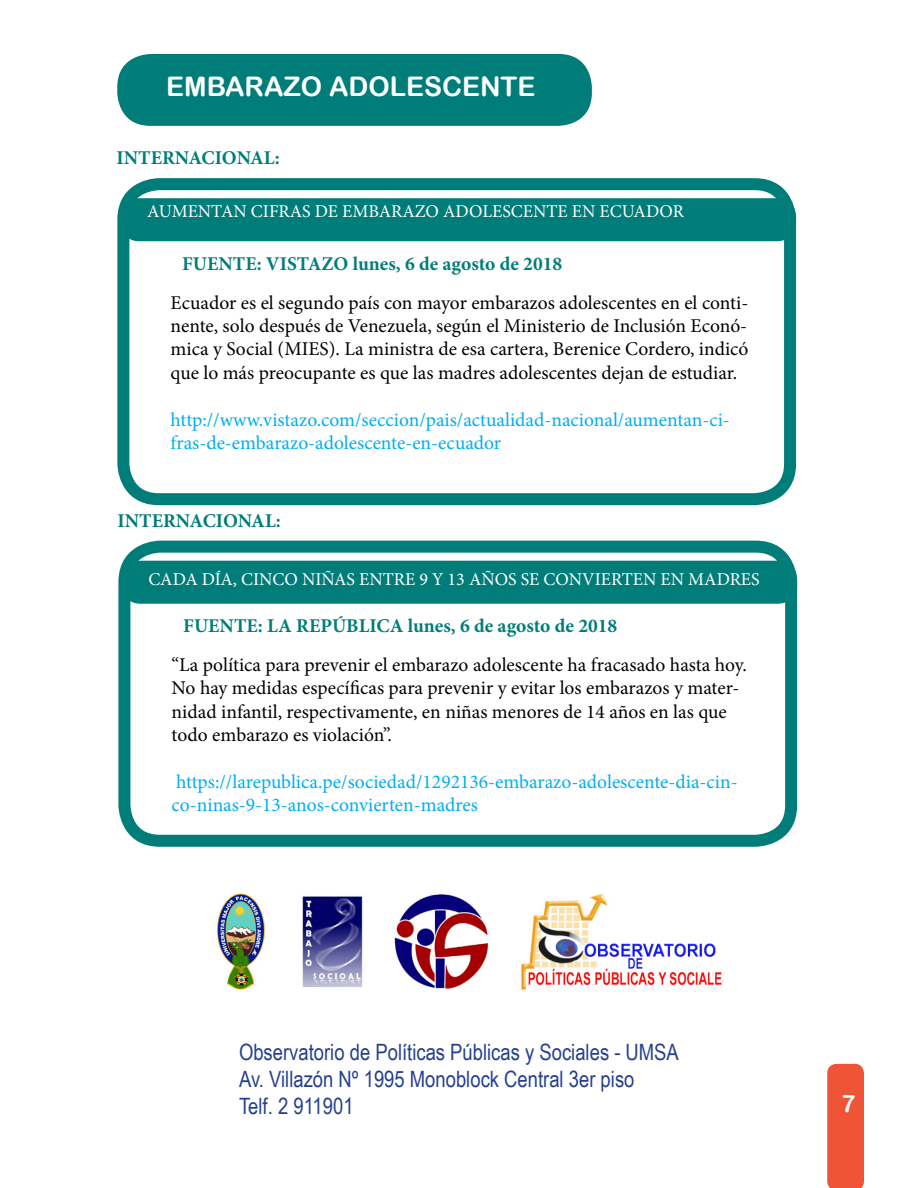
<style>
.page{position:relative;width:918px;height:1188px;background:#fff}
.page>*{position:absolute;margin:0;border:0;box-sizing:border-box;transform-origin:0 0}
.t1{font:27px "Arial Rounded MT Bold";color:#fff}
.t2{font:24px "Arial Rounded MT Bold";color:#fff}
.t3{font:22.5px "Arial Narrow";color:#253f8e}
.t4{font:19.5px/23.4px "Minion Pro";color:#000;text-align:justify}
.t5{font:19.5px/23.4px "Minion Pro";color:#00aeef}
.t6{font:700 19.5px "Minion Pro";color:#007d79}
.t7{font:18px "Minion Pro";color:#fff}
</style>
<div class="page">
<div style="left:827px;top:1064px;width:37px;height:124px;background:#f05437"></div>
<div style="left:117px;top:178px;width:679px;height:327px;border:12px solid #007d79;border-radius:35px"></div>
<div style="left:118px;top:541px;width:679px;height:306px;border:12px solid #007d79;border-radius:35px"></div>
<div style="left:121px;top:198px;width:675px;height:43px;background:#007d79;border-radius:18px"></div>
<div style="left:122px;top:561px;width:675px;height:43px;background:#007d79;border-radius:18px"></div>
<div style="left:117px;top:54px;width:475px;height:72px;background:#007d79;border-radius:33px"></div>
<img style="left:217px;top:893px;width:506px;height:97px">
<p class="t1" style="left:166px;top:70px;width:371px">EMBARAZO ADOLESCENTE</p>
<p class="t6" style="left:116px;top:144px;width:165px">INTERNACIONAL:</p>
<p class="t7" style="left:147px;top:199px;width:538px">AUMENTAN CIFRAS DE EMBARAZO ADOLESCENTE EN ECUADOR</p>
<p class="t6" style="left:182px;top:250px;width:382px">FUENTE: VISTAZO lunes, 6 de agosto de 2018</p>
<p class="t4" style="left:171px;top:291px;width:579px">Ecuador es el segundo país con mayor embarazos adolescentes en el conti&shy;nente, solo después de Venezuela, según el Ministerio de Inclusión Econó&shy;mica y Social (MIES). La ministra de esa cartera, Berenice Cordero, indicó que lo más preocupante es que las madres adolescentes dejan de estudiar.</p>
<p class="t5" style="left:171px;top:408px;width:561px">http://www.vistazo.com/seccion/pais/actualidad-nacional/aumentan-ci&shy;fras-de-embarazo-adolescente-en-ecuador</p>
<p class="t6" style="left:117px;top:507px;width:165px">INTERNACIONAL:</p>
<p class="t7" style="left:148px;top:568px;width:613px">CADA DÍA, CINCO NIÑAS ENTRE 9 Y 13 AÑOS SE CONVIERTEN EN MADRES</p>
<p class="t6" style="left:183px;top:612px;width:436px">FUENTE: LA REPÚBLICA lunes, 6 de agosto de 2018</p>
<p class="t4" style="left:172px;top:653px;width:577px;text-align:left">“La política para prevenir el embarazo adolescente ha fracasado hasta hoy.<br>No hay medidas específicas para prevenir y evitar los embarazos y mater&shy;nidad infantil, respectivamente, en niñas menores de 14 años en las que todo embarazo es violación”.</p>
<p class="t5" style="left:172px;top:770px;width:567px">https://larepublica.pe/sociedad/1292136-embarazo-adolescente-dia-cin&shy;co-ninas-9-13-anos-convierten-madres</p>
<p class="t3" style="left:239px;top:1036px;width:441px">Observatorio de Políticas Públicas y Sociales - UMSA</p>
<p class="t3" style="left:239px;top:1063px;width:397px">Av. Villazón Nº 1995 Monoblock Central 3er piso</p>
<p class="t3" style="left:239px;top:1090px;width:116px">Telf. 2 911901</p>
<p class="t2" style="left:841px;top:1089px;width:16px">7</p>
</div>
